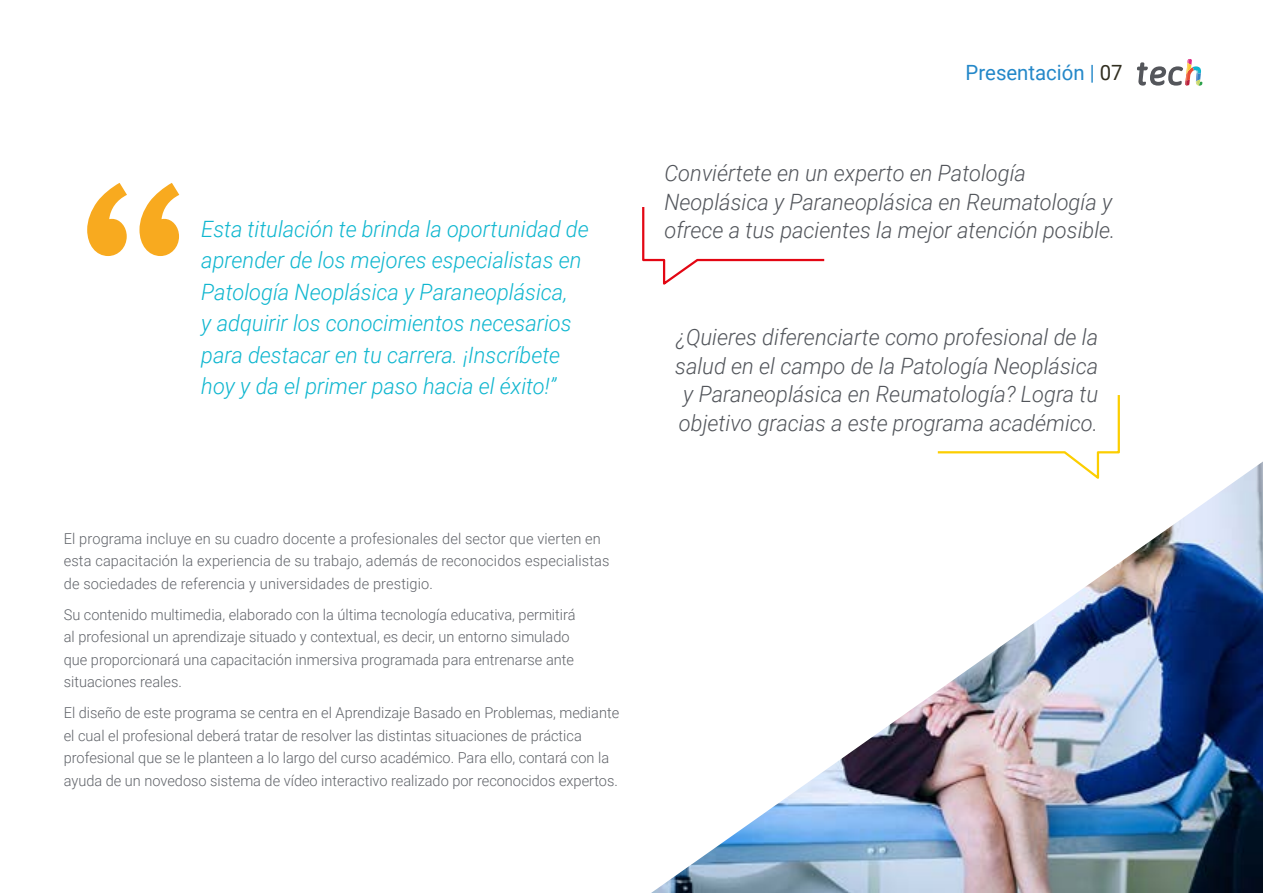
<style>
.page{position:relative;width:1263px;height:893px;background:#fff}
.page>*{position:absolute;margin:0;border:0;box-sizing:border-box;transform-origin:0 0}
.t1{font:italic 300 22.5px/28.5px "Roboto";color:#52555b;text-align:center}
.t2{font:italic 300 22.5px/31.5px "Roboto";color:#0fb6cf}
.t3{font:21px "Roboto";color:#2488c9}
.t4{font:300 15px/22.5px "Roboto";color:#61646a}
.s1{color:#312e20}
</style>
<div class="page">
<svg style="left:87px;top:183px;width:92px;height:73px"></svg>
<svg style="left:937px;top:395px;width:183px;height:66px"></svg>
<img style="left:651px;top:461px;width:612px;height:432px">
<svg style="left:642px;top:207px;width:183px;height:78px"></svg>
<svg style="left:1137px;top:59px;width:65px;height:27px"></svg>
<p class="t2" style="left:201px;top:212px;width:389px">Esta titulación te brinda la oportunidad de aprender de los mejores especialistas en Patología Neoplásica y Paraneoplásica,<br>y adquirir los conocimientos necesarios para destacar en tu carrera. ¡Inscríbete hoy y da el primer paso hacia el éxito!”</p>
<p class="t4" style="left:64px;top:527px;width:547px">El programa incluye en su cuadro docente a profesionales del sector que vierten en esta capacitación la experiencia de su trabajo, además de reconocidos especialistas de sociedades de referencia y universidades de prestigio.</p>
<p class="t4" style="left:64px;top:603px;width:513px">Su contenido multimedia, elaborado con la última tecnología educativa, permitirá al profesional un aprendizaje situado y contextual, es decir, un entorno simulado que proporcionará una capacitación inmersiva programada para entrenarse ante situaciones reales.</p>
<p class="t4" style="left:64px;top:701px;width:557px">El diseño de este programa se centra en el Aprendizaje Basado en Problemas, mediante el cual el profesional deberá tratar de resolver las distintas situaciones de práctica profesional que se le planteen a lo largo del curso académico. Para ello, contará con la ayuda de un novedoso sistema de vídeo interactivo realizado por reconocidos expertos.</p>
<h2 class="t3" style="left:966px;top:57px;width:159px">Presentación | <span class="s1">07</span></h2>
<h1 class="t1" style="left:664px;top:158px;width:452px;text-align:left">Conviértete en un experto en Patología<br>Neoplásica y Paraneoplásica en Reumatología y ofrece a tus pacientes la mejor atención posible.</h1>
<h1 class="t1" style="left:675px;top:322px;width:424px">¿Quieres diferenciarte como profesional de la salud en el campo de la Patología Neoplásica y Paraneoplásica en Reumatología? Logra tu objetivo gracias a este programa académico.</h1>
</div>
